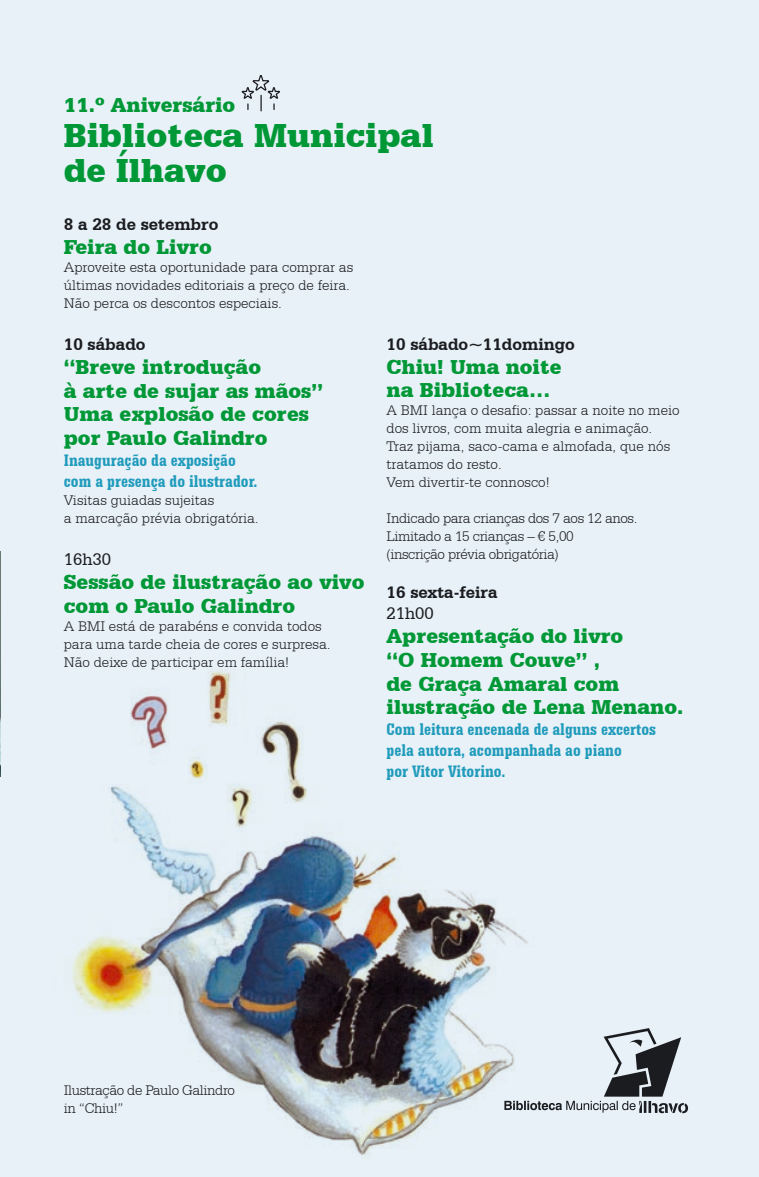
<style>
.page{position:relative;width:759px;height:1177px;background:#fff}
.page>*{position:absolute;margin:0;border:0;box-sizing:border-box;transform-origin:0 0}
.t1{font:900 35px/35px "Serifa BT";color:#009836}
.t2{font:900 21.25px/23.8px "Serifa BT";color:#009836}
.t3{font:700 condensed 17.5px/21px "Serifa BT";color:#209bbc}
.t4{font:700 17.5px "Serifa BT";color:#1b1c20}
.t5{font:17.5px "Serifa BT";color:#1b1c20}
.t6{font:300 15px/18px "Serifa BT";color:#1b1c20}
.t7{font:300 15px/18px "Serifa BT";letter-spacing:-.025em;color:#1b1c20}
</style>
<div class="page">
<div style="left:0;top:0;width:758px;height:1176px;background:#e7f1f7"></div>
<img style="left:72px;top:670px;width:456px;height:488px">
<svg style="left:241px;top:75px;width:39px;height:37px"></svg>
<svg style="left:504px;top:1028px;width:183px;height:85px"></svg>
<img style="left:0;top:551px;width:1px;height:225px">
<h2 class="t2" style="left:64px;top:92px;width:173px">11.º Aniversário</h2>
<h1 class="t1" style="left:64px;top:116px;width:371px">Biblioteca Municipal de Ílhavo</h1>
<p class="t4" style="left:64px;top:214px;width:156px">8 a 28 de setembro</p>
<h2 class="t2" style="left:64px;top:234px;width:149px">Feira do Livro</h2>
<p class="t6" style="left:64px;top:258px;width:291px">Aproveite esta oportunidade para comprar as últimas novidades editoriais a preço de feira.<br>Não perca os descontos especiais.</p>
<p class="t4" style="left:64px;top:333px;width:83px">10 sábado</p>
<h2 class="t2" style="left:64px;top:354px;width:261px">“Breve introdução<br>à arte de sujar as mãos”<br>Uma explosão de cores por Paulo Galindro</h2>
<p class="t3" style="left:64px;top:449px;width:195px">Inauguração da exposição com a presença do ilustrador.</p>
<p class="t6" style="left:64px;top:491px;width:196px">Visitas guiadas sujeitas<br>a marcação prévia obrigatória.</p>
<p class="t5" style="left:64px;top:549px;width:49px">16h30</p>
<h2 class="t2" style="left:64px;top:569px;width:302px">Sessão de ilustração ao vivo com o Paulo Galindro</h2>
<p class="t6" style="left:64px;top:616px;width:268px">A BMI está de parabéns e convida todos para uma tarde cheia de cores e surpresa.<br>Não deixe de participar em família!</p>
<p class="t4" style="left:386px;top:333px;width:190px">10 sábado~11domingo</p>
<h2 class="t2" style="left:386px;top:354px;width:176px">Chiu! Uma noite na Biblioteca…</h2>
<p class="t6" style="left:386px;top:401px;width:294px">A BMI lança o desafio: passar a noite no meio dos livros, com muita alegria e animação.<br>Traz pijama, saco-cama e almofada, que nós tratamos do resto.<br>Vem divertir-te connosco!</p>
<p class="t7" style="left:386px;top:509px;width:252px">Indicado para crianças dos 7 aos 12 anos.<br>Limitado a 15 crianças – € 5,00<br>(inscrição prévia obrigatória)</p>
<p class="t4" style="left:386px;top:581px;width:112px">16 sexta-feira</p>
<p class="t5" style="left:386px;top:603px;width:49px">21h00</p>
<h2 class="t2" style="left:386px;top:623px;width:298px">Apresentação do livro<br>“O Homem Couve” ,<br>de Graça Amaral com ilustração de Lena Menano.</h2>
<p class="t3" style="left:386px;top:718px;width:271px">Com leitura encenada de alguns excertos pela autora, acompanhada ao piano<br>por Vitor Vitorino.</p>
<p class="t7" style="left:64px;top:1081px;width:173px">Ilustração de Paulo Galindro in “Chiu!”</p>
</div>
